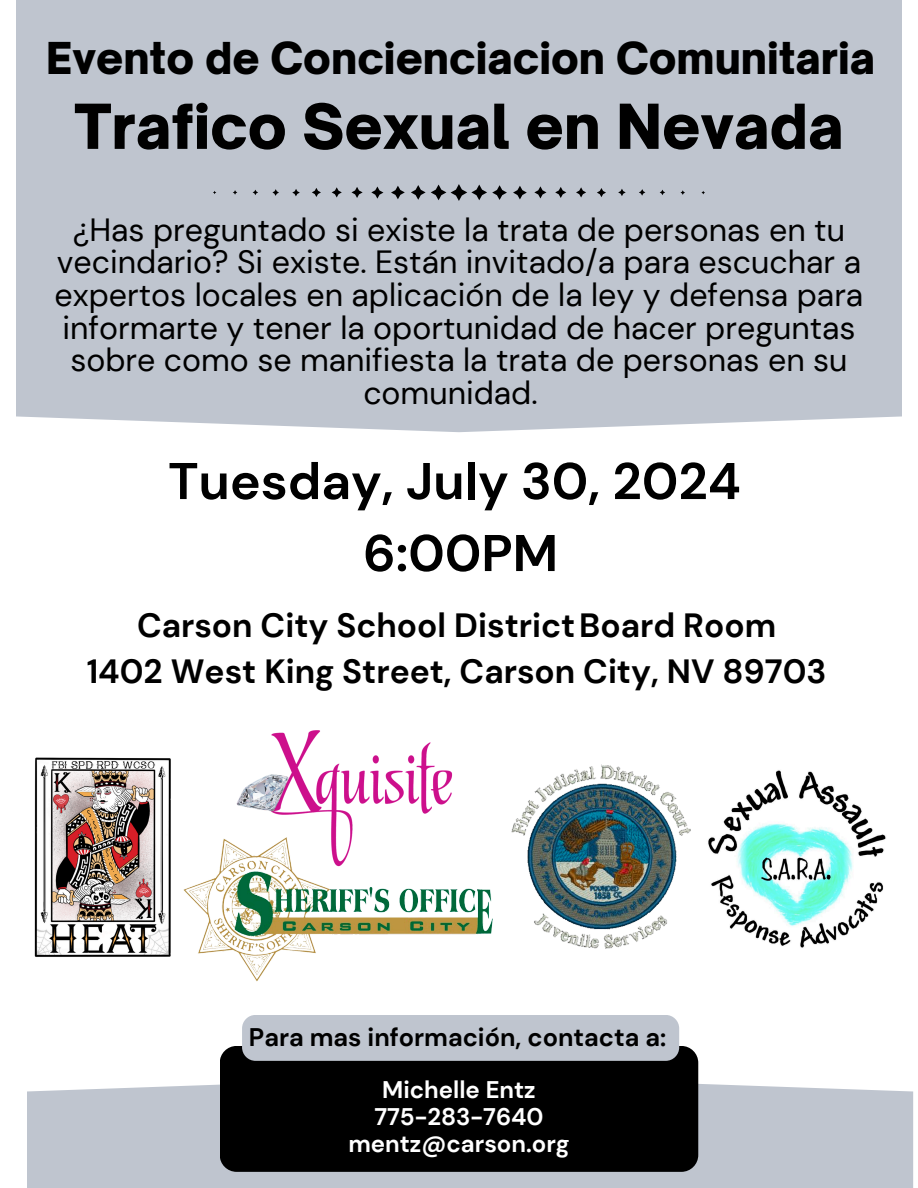
<style>
.page{position:relative;width:918px;height:1188px;background:#fff}
.page>*{position:absolute;margin:0;border:0;box-sizing:border-box;transform-origin:0 0}
.t1{font:900 59.25px "Open Sauce One";color:#000}
.t2{font:700 51.45px/72px "DM Sans";color:#000;text-align:center}
.t3{font:900 42.15px "Open Sauce One";color:#000}
.t4{font:700 33.6px/46.2px "DM Sans";color:#000;text-align:center}
.t5{font:32.1px/32.7px "DM Sans";color:#000;text-align:center}
.t6{font:700 25.35px "DM Sans";color:#000}
.t7{font:700 24px "DM Sans";color:#fff}
</style>
<div class="page">
<div style="left:16px;top:0;width:886px;height:432px;background:#bfc5cf"></div>
<div style="left:27px;top:1076px;width:886px;height:112px;background:#bfc5cf"></div>
<div style="left:220px;top:1046px;width:478px;height:126px;background:#000;border-radius:17px"></div>
<div style="left:242px;top:1015px;width:437px;height:46px;background:#bfc5cf;border-radius:14px"></div>
<svg style="left:213px;top:184px;width:492px;height:17px;background:#a7adb6"></svg>
<img style="left:183px;top:838px;width:310px;height:144px">
<img style="left:34px;top:757px;width:137px;height:200px">
<img style="left:511px;top:764px;width:180px;height:185px">
<img style="left:230px;top:730px;width:232px;height:141px">
<img style="left:708px;top:770px;width:178px;height:178px">
<p class="t3" style="left:46px;top:32px;width:831px">Evento de Concienciacion Comunitaria</p>
<p class="t1" style="left:74px;top:90px;width:771px">Trafico Sexual en Nevada</p>
<p class="t5" style="left:55px;top:214px;width:810px">¿Has preguntado si existe la trata de personas en tu vecindario? Si existe. Están invitado/a para escuchar a expertos locales en aplicación de la ley y defensa para informarte y tener la oportunidad de hacer preguntas sobre como se manifiesta la trata de personas en su comunidad.</p>
<p class="t2" style="left:168px;top:446px;width:574px">Tuesday, July 30, 2024<br>6:00PM</p>
<p class="t4" style="left:87px;top:602px;width:741px">Carson City School DistrictBoard Room<br>1402 West King Street, Carson City, NV 89703</p>
<h3 class="t6" style="left:249px;top:1021px;width:419px">Para mas información, contacta a:</h3>
<p class="t7" style="left:382px;top:1074px;width:155px">Michelle Entz</p>
<p class="t7" style="left:374px;top:1101px;width:171px">775-283-7640</p>
<p class="t7" style="left:348px;top:1128px;width:223px">mentz@carson.org</p>
</div>
